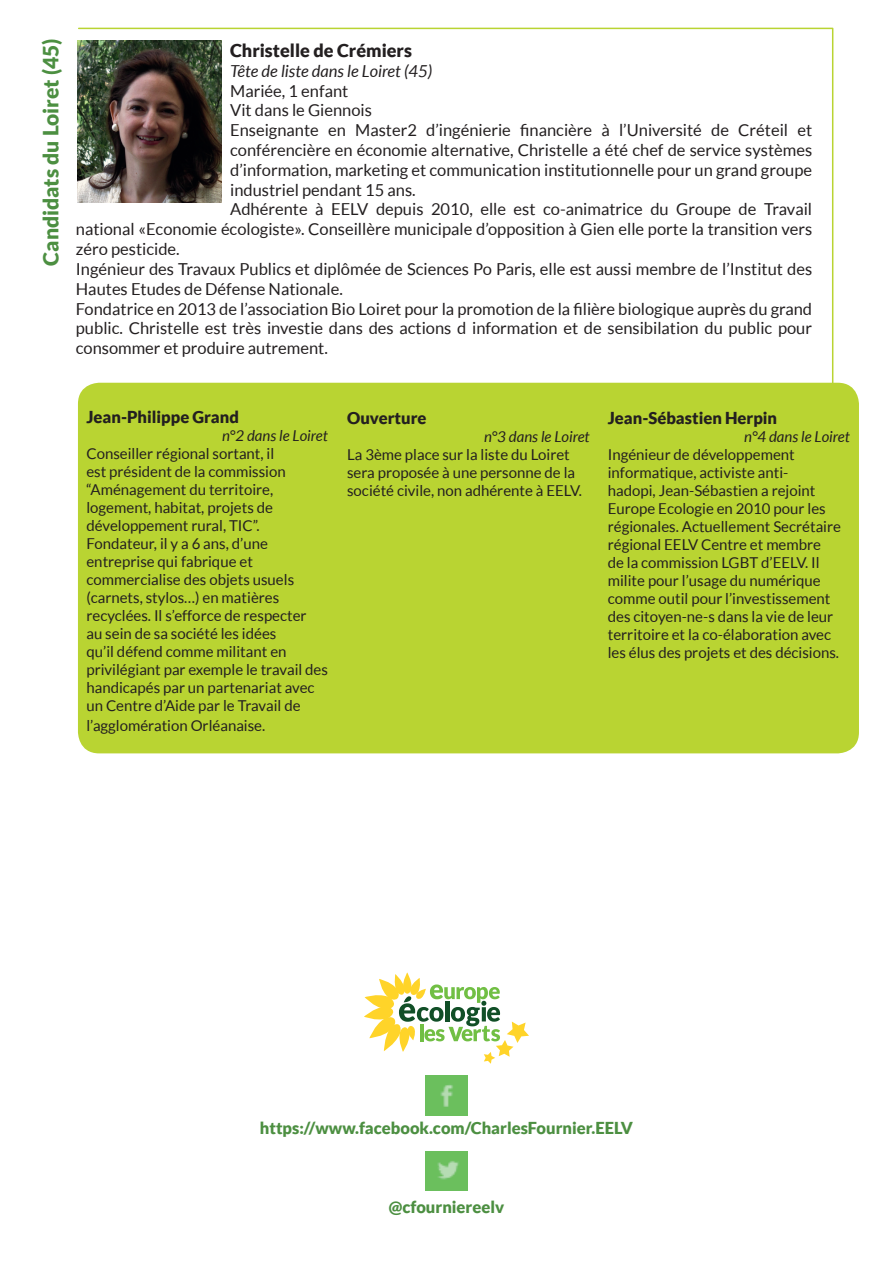
<style>
.page{position:relative;width:893px;height:1263px;background:#fff}
.page>*{position:absolute;margin:0;border:0;box-sizing:border-box;transform-origin:0 0}
.t1{font:900 21px "Lato";color:#4c8f41}
.t2{font:900 18px "Lato";color:#231f20}
.t3{font:16.5px "Lato";color:#231f20}
.t4{font:900 16.5px "Lato";color:#4c8f41}
.t5{font:900 16.5px "Lato";color:#231f20}
.t6{font:italic 16.5px "Lato";color:#231f20}
.t7{font:15px/18px "Lato";color:#231f20}
.t8{font:italic 15px "Lato";color:#231f20}
</style>
<div class="page">
<div style="left:78px;top:383px;width:781px;height:370px;background:#b9d432;border-radius:21px"></div>
<svg style="left:77px;top:27px;width:757px;height:362px"></svg>
<img style="left:425px;top:1076px;width:42px;height:39px">
<img style="left:425px;top:1151px;width:42px;height:40px">
<svg style="left:364px;top:972px;width:165px;height:92px"></svg>
<h1 class="t1" style="left:38px;top:265px;width:229px;rotate:-90deg">Candidats du Loiret (45)</h1>
<p class="t2" style="left:230px;top:40px;width:183px">Christelle de Crémiers</p>
<p class="t6" style="left:230px;top:62px;width:204px">Tête de liste dans le Loiret (45)</p>
<p class="t3" style="left:230px;top:82px;width:120px">Mariée, 1 enfant</p>
<p class="t3" style="left:230px;top:101px;width:143px">Vit dans le Giennois</p>
<p class="t3" style="left:230px;top:121px;width:583px">Enseignante en Master2 d’ingénierie financière à l’Université de Créteil et</p>
<p class="t3" style="left:230px;top:141px;width:584px">conférencière en économie alternative, Christelle a été chef de service systèmes</p>
<p class="t3" style="left:230px;top:161px;width:583px">d’information, marketing et communication institutionnelle pour un grand groupe</p>
<p class="t3" style="left:230px;top:181px;width:187px">industriel pendant 15 ans.</p>
<p class="t3" style="left:230px;top:200px;width:583px">Adhérente à EELV depuis 2010, elle est co-animatrice du Groupe de Travail</p>
<p class="t3" style="left:76px;top:220px;width:738px">national «Economie écologiste». Conseillère municipale d’opposition à Gien elle porte la transition vers</p>
<p class="t3" style="left:76px;top:240px;width:105px">zéro pesticide.</p>
<p class="t3" style="left:76px;top:260px;width:738px">Ingénieur des Travaux Publics et diplômée de Sciences Po Paris, elle est aussi membre de l’Institut des</p>
<p class="t3" style="left:76px;top:280px;width:269px">Hautes Etudes de Défense Nationale.</p>
<p class="t3" style="left:76px;top:299px;width:738px">Fondatrice en 2013 de l’association Bio Loiret pour la promotion de la filière biologique auprès du grand</p>
<p class="t3" style="left:76px;top:319px;width:738px">public. Christelle est très investie dans des actions d information et de sensibilation du public pour</p>
<p class="t3" style="left:76px;top:339px;width:253px">consommer et produire autrement.</p>
<p class="t5" style="left:86px;top:407px;width:154px">Jean-Philippe Grand</p>
<p class="t8" style="left:222px;top:427px;width:107px">n°2 dans le Loiret</p>
<p class="t7" style="left:86px;top:445px;width:243px">Conseiller régional sortant, il<br>est président de la commission “Aménagement du territoire, logement, habitat, projets de développement rural, TIC”.<br>Fondateur, il y a 6 ans, d’une entreprise qui fabrique et commercialise des objets usuels (carnets, stylos…) en matières recyclées. Il s’efforce de respecter<br>au sein de sa société les idées<br>qu’il défend comme militant en privilégiant par exemple le travail des handicapés par un partenariat avec un Centre d’Aide par le Travail de</p>
<p class="t7" style="left:86px;top:716px;width:180px">l’agglomération Orléanaise.</p>
<p class="t5" style="left:347px;top:409px;width:81px">Ouverture</p>
<p class="t8" style="left:484px;top:428px;width:107px">n°3 dans le Loiret</p>
<p class="t7" style="left:347px;top:446px;width:236px">La 3ème place sur la liste du Loiret sera proposée à une personne de la société civile, non adhérente à EELV.</p>
<p class="t5" style="left:608px;top:409px;width:171px">Jean-Sébastien Herpin</p>
<p class="t8" style="left:744px;top:428px;width:107px">n°4 dans le Loiret</p>
<p class="t7" style="left:608px;top:446px;width:235px">Ingénieur de développement informatique, activiste anti-<br>hadopi, Jean-Sébastien a rejoint Europe Ecologie en 2010 pour les régionales. Actuellement Secrétaire régional EELV Centre et membre de la commission LGBT d’EELV. Il milite pour l’usage du numérique comme outil pour l’investissement des citoyen-ne-s dans la vie de leur territoire et la co-élaboration avec les élus des projets et des décisions.</p>
<p class="t4" style="left:260px;top:1118px;width:375px">https://www.facebook.com/CharlesFournier.EELV</p>
<p class="t4" style="left:389px;top:1197px;width:117px">@cfourniereelv</p>
</div>
